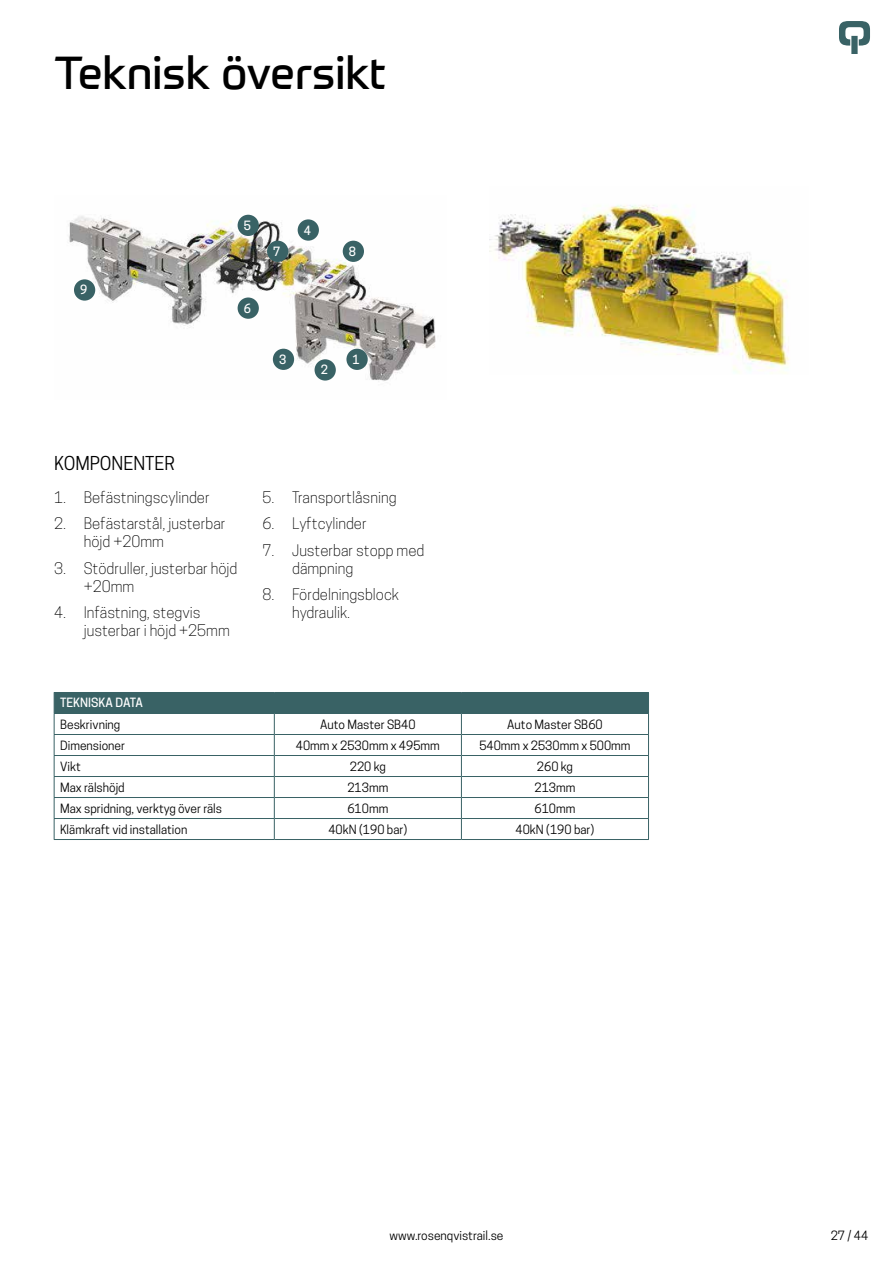
<style>
.page{position:relative;width:893px;height:1263px;background:#fff}
.page>*{position:absolute;margin:0;border:0;box-sizing:border-box;transform-origin:0 0}
.t1{font:45px "Prometo";color:#000}
.t2{font:18px "Cooper Hewitt";color:#000}
.t3{font:300 15px/18px "Cooper Hewitt";color:#000}
.t4{font:12px "Cooper Hewitt";color:#000}
.t5{font:500 12px "Cooper Hewitt";color:#fff}
</style>
<div class="page">
<svg style="left:839px;top:21px;width:31px;height:33px"></svg>
<svg style="left:54px;top:692px;width:595px;height:147px"></svg>
<hr style="left:54px;top:839px;width:220px;height:1px;background:#396265">
<hr style="left:274px;top:839px;width:187px;height:1px;background:#396265">
<hr style="left:461px;top:839px;width:188px;height:1px;background:#396265">
<img style="left:69px;top:214px;width:367px;height:167px">
<img style="left:489px;top:205px;width:301px;height:169px">
<div style="left:346px;top:349px;width:22px;height:21px;background:#396265;border-radius:50%"></div>
<div style="left:74px;top:279px;width:21px;height:22px;background:#396265;border-radius:50%"></div>
<div style="left:315px;top:359px;width:21px;height:22px;background:#396265;border-radius:50%"></div>
<div style="left:298px;top:219px;width:21px;height:22px;background:#396265;border-radius:50%"></div>
<div style="left:273px;top:349px;width:21px;height:21px;background:#396265;border-radius:50%"></div>
<div style="left:238px;top:215px;width:21px;height:21px;background:#396265;border-radius:50%"></div>
<div style="left:238px;top:297px;width:21px;height:22px;background:#396265;border-radius:50%"></div>
<div style="left:267px;top:241px;width:21px;height:21px;background:#396265;border-radius:50%"></div>
<div style="left:343px;top:241px;width:21px;height:21px;background:#396265;border-radius:50%"></div>
<h1 class="t1" style="left:54px;top:45px;width:334px">Teknisk översikt</h1>
<p class="t5" style="left:80px;top:283px;width:9px">9</p>
<p class="t5" style="left:244px;top:218px;width:9px">5</p>
<p class="t5" style="left:244px;top:301px;width:9px">6</p>
<p class="t5" style="left:304px;top:223px;width:9px">4</p>
<p class="t5" style="left:273px;top:244px;width:9px">7</p>
<p class="t5" style="left:349px;top:244px;width:9px">8</p>
<p class="t5" style="left:279px;top:352px;width:9px">3</p>
<p class="t5" style="left:321px;top:363px;width:9px">2</p>
<p class="t5" style="left:353px;top:352px;width:9px">1</p>
<h2 class="t2" style="left:54px;top:453px;width:122px">KOMPONENTER</h2>
<p class="t3" style="left:54px;top:488px;width:157px">1. Befästningscylinder</p>
<p class="t3" style="left:84px;top:515px;width:143px;text-indent:-30px">2. Befästarstål, justerbar höjd +20mm</p>
<p class="t3" style="left:84px;top:559px;width:155px;text-indent:-30px">3. Stödruller, justerbar höjd +20mm</p>
<p class="t3" style="left:84px;top:604px;width:148px;text-indent:-30px">4. Infästning, stegvis justerbar i höjd +25mm</p>
<p class="t3" style="left:262px;top:488px;width:136px">5. Transportlåsning</p>
<p class="t3" style="left:262px;top:515px;width:106px">6. Lyftcylinder</p>
<p class="t3" style="left:292px;top:541px;width:134px;text-indent:-30px">7. Justerbar stopp med dämpning</p>
<p class="t3" style="left:292px;top:586px;width:108px;text-indent:-30px">8. Fördelningsblock hydraulik.</p>
<p class="t5" style="left:60px;top:696px;width:84px">TEKNISKA DATA</p>
<p class="t4" style="left:60px;top:717px;width:62px">Beskrivning</p>
<p class="t4" style="left:320px;top:717px;width:97px">Auto Master SB40</p>
<p class="t4" style="left:507px;top:717px;width:97px">Auto Master SB60</p>
<p class="t4" style="left:60px;top:738px;width:67px">Dimensioner</p>
<p class="t4" style="left:296px;top:738px;width:145px">40mm x 2530mm x 495mm</p>
<p class="t4" style="left:479px;top:738px;width:153px">540mm x 2530mm x 500mm</p>
<p class="t4" style="left:60px;top:759px;width:22px">Vikt</p>
<p class="t4" style="left:350px;top:759px;width:38px">220 kg</p>
<p class="t4" style="left:537px;top:759px;width:38px">260 kg</p>
<p class="t4" style="left:60px;top:780px;width:66px">Max rälshöjd</p>
<p class="t4" style="left:347px;top:780px;width:42px">213mm</p>
<p class="t4" style="left:534px;top:780px;width:42px">213mm</p>
<p class="t4" style="left:60px;top:801px;width:163px">Max spridning, verktyg över räls</p>
<p class="t4" style="left:347px;top:801px;width:42px">610mm</p>
<p class="t4" style="left:534px;top:801px;width:42px">610mm</p>
<p class="t4" style="left:60px;top:822px;width:129px">Klämkraft vid installation</p>
<p class="t4" style="left:328px;top:822px;width:80px">40kN (190 bar)</p>
<p class="t4" style="left:515px;top:822px;width:80px">40kN (190 bar)</p>
<p class="t4" style="left:389px;top:1229px;width:116px">www.rosenqvistrail.se</p>
<p class="t4" style="left:831px;top:1229px;width:39px">27 / 44</p>
</div>
